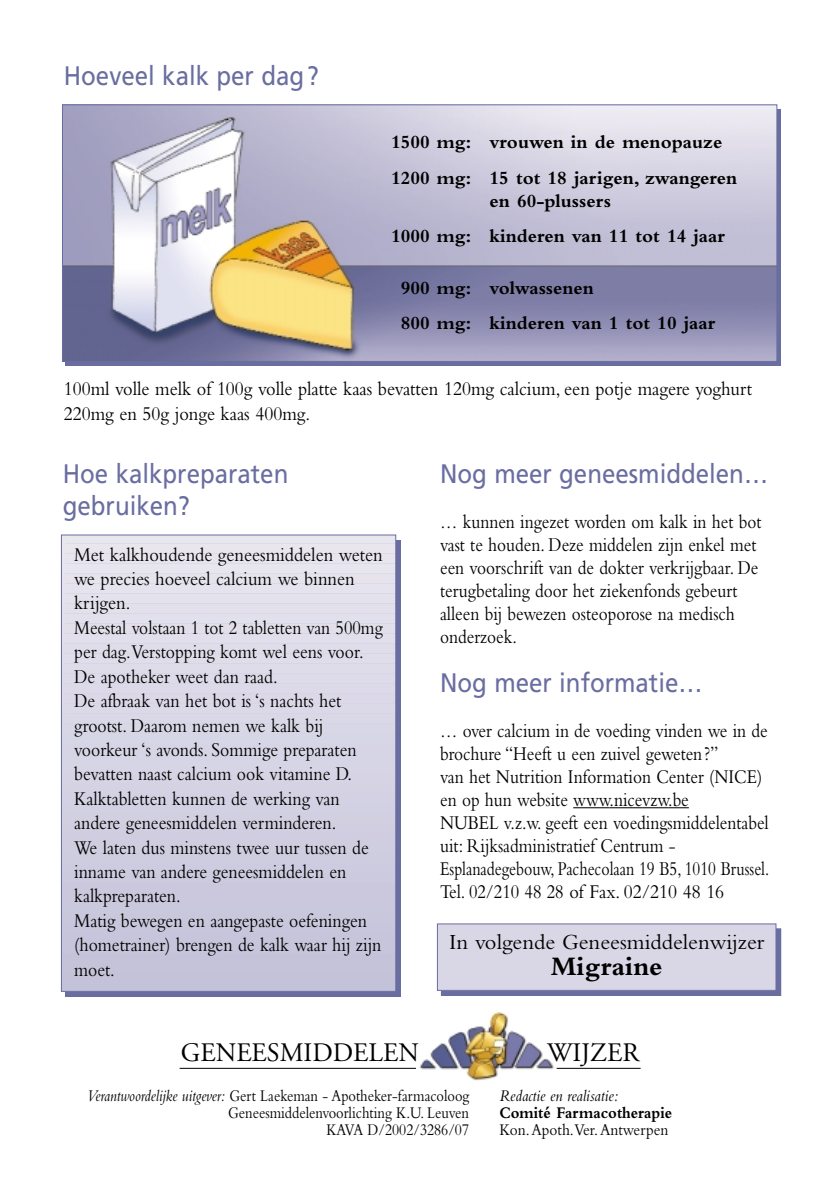
<style>
.page{position:relative;width:838px;height:1190px;background:#fff}
.page>*{position:absolute;margin:0;border:0;box-sizing:border-box;transform-origin:0 0}
.t1{font:700 27.8px "Bembo";color:#000}
.t2{font:26.8px/33px "Frutiger";color:#696da0;scale:.9 1}
.t3{font:26.6px "Adobe Garamond";color:#000}
.t4{font:22.4px "Bembo";color:#000}
.t5{font:20.4px/24.4px "Bembo";color:#000;scale:.9 1}
.t6{font:20.4px/23px "Bembo";color:#000;scale:.85 1}
.t7{font:700 19.4px/35.4px "Bembo";color:#000}
.t8{font:17px/17px "Bembo";color:#000;text-align:right;scale:.85 1}
.t9{font:17px "Bembo";color:#000;scale:.9 1}
.t10{font:italic 17px "Bembo";color:#000;scale:.9 1}
.t11{font:700 17px "Bembo";color:#000;scale:.9 1}
.s1{font-style:italic}
</style>
<div class="page">
<div style="left:441px;top:929px;width:340px;height:66px;background:#696da0"></div>
<div style="left:441px;top:928px;width:340px;height:68px;border:1px solid #696da0"></div>
<svg style="left:65px;top:540px;width:335px;height:456px;background:#c0bfd6"></svg>
<div style="left:61px;top:983px;width:335px;height:8px;background:#c3c2d8"></div>
<div style="left:61px;top:973px;width:335px;height:9px;background:#c4c2d8"></div>
<div style="left:61px;top:963px;width:335px;height:9px;background:#c5c3d8"></div>
<div style="left:61px;top:953px;width:335px;height:9px;background:#c5c3da"></div>
<div style="left:61px;top:943px;width:335px;height:9px;background:#c7c5db"></div>
<div style="left:61px;top:933px;width:335px;height:9px;background:#c7c5db"></div>
<div style="left:61px;top:924px;width:335px;height:8px;background:#c8c6dc"></div>
<div style="left:61px;top:914px;width:335px;height:8px;background:#c8c7dc"></div>
<div style="left:61px;top:904px;width:335px;height:8px;background:#cac8dd"></div>
<div style="left:61px;top:894px;width:335px;height:8px;background:#cbc8dd"></div>
<div style="left:61px;top:884px;width:335px;height:8px;background:#cbc8de"></div>
<div style="left:61px;top:874px;width:335px;height:9px;background:#cccade"></div>
<div style="left:61px;top:864px;width:335px;height:9px;background:#cdcbdf"></div>
<div style="left:61px;top:854px;width:335px;height:9px;background:#ceccdf"></div>
<div style="left:61px;top:844px;width:335px;height:9px;background:#cfcde0"></div>
<div style="left:61px;top:834px;width:335px;height:9px;background:#d0cde0"></div>
<div style="left:61px;top:824px;width:335px;height:9px;background:#d0cee0"></div>
<div style="left:61px;top:814px;width:335px;height:9px;background:#d1cfe0"></div>
<div style="left:61px;top:804px;width:335px;height:9px;background:#d2d1e3"></div>
<div style="left:61px;top:794px;width:335px;height:9px;background:#d3d1e3"></div>
<div style="left:61px;top:784px;width:335px;height:9px;background:#d4d2e3"></div>
<div style="left:61px;top:774px;width:335px;height:9px;background:#d5d3e4"></div>
<div style="left:61px;top:764px;width:335px;height:9px;background:#d6d4e5"></div>
<div style="left:61px;top:754px;width:335px;height:9px;background:#d6d5e5"></div>
<div style="left:61px;top:744px;width:335px;height:9px;background:#d7d5e5"></div>
<div style="left:61px;top:734px;width:335px;height:9px;background:#d7d6e6"></div>
<div style="left:61px;top:724px;width:335px;height:9px;background:#d8d7e6"></div>
<div style="left:61px;top:714px;width:335px;height:9px;background:#dad7e7"></div>
<div style="left:61px;top:704px;width:335px;height:9px;background:#dbd8e8"></div>
<div style="left:61px;top:694px;width:335px;height:9px;background:#dcd8e8"></div>
<div style="left:61px;top:684px;width:335px;height:9px;background:#dcdae8"></div>
<div style="left:61px;top:674px;width:335px;height:9px;background:#dddbe9"></div>
<div style="left:61px;top:664px;width:335px;height:9px;background:#dedce9"></div>
<div style="left:61px;top:654px;width:335px;height:9px;background:#dfddea"></div>
<div style="left:61px;top:644px;width:335px;height:9px;background:#e0ddea"></div>
<div style="left:61px;top:634px;width:335px;height:9px;background:#e0dfeb"></div>
<div style="left:61px;top:624px;width:335px;height:9px;background:#e2dfeb"></div>
<div style="left:61px;top:614px;width:335px;height:9px;background:#e2e0ec"></div>
<div style="left:61px;top:604px;width:335px;height:9px;background:#e3e0ec"></div>
<div style="left:61px;top:594px;width:335px;height:9px;background:#e4e2ed"></div>
<div style="left:61px;top:584px;width:335px;height:9px;background:#e5e3ed"></div>
<div style="left:61px;top:574px;width:335px;height:9px;background:#e6e3ed"></div>
<div style="left:61px;top:564px;width:335px;height:9px;background:#e7e5ee"></div>
<div style="left:61px;top:554px;width:335px;height:9px;background:#e8e5ee"></div>
<div style="left:61px;top:544px;width:335px;height:9px;background:#e9e6ee"></div>
<div style="left:61px;top:535px;width:335px;height:8px;background:#e9e7ee"></div>
<div style="left:61px;top:534px;width:335px;height:458px;border:1px solid #696da0"></div>
<div style="left:65px;top:110px;width:716px;height:256px;background:#696da0"></div>
<img style="left:419px;top:1011px;width:141px;height:70px">
<hr style="left:180px;top:1068px;width:236px;height:1px;background:#000">
<hr style="left:557px;top:1068px;width:84px;height:1px;background:#000">
<img style="left:64px;top:106px;width:711px;height:254px">
<div style="left:62px;top:104px;width:715px;height:258px;border:1px solid #696da0"></div>
<hr style="left:573px;top:807px;width:37px;height:1px;background:#000">
<hr style="left:610px;top:807px;width:32px;height:1px;background:#000">
<svg style="left:642px;top:807px;width:47px;height:1px"></svg>
<div style="left:437px;top:924px;width:339px;height:66px;background:#d9d7e6"></div>
<div style="left:437px;top:923px;width:339px;height:68px;border:1px solid #696da0"></div>
<h2 class="t2" style="left:64px;top:61px;width:285px">Hoeveel kalk per dag?</h2>
<p class="t7" style="left:391px;top:126px;width:348px">1500 mg: vrouwen in de menopauze<br>1200 mg: 15 tot 18 jarigen, zwangeren</p>
<p class="t7" style="left:391px;top:185px;width:336px;text-indent:98px">en 60-plussers<br>1000 mg: kinderen van 11 tot 14 jaar</p>
<p class="t7" style="left:401px;top:272px;width:316px">900 mg: volwassenen<br>800 mg: kinderen van 1 tot 10 jaar</p>
<p class="t5" style="left:64px;top:379px;width:766px">100ml volle melk of 100g volle platte kaas bevatten 120mg calcium, een potje magere yoghurt<br>220mg en 50g jonge kaas 400mg.</p>
<h2 class="t2" style="left:63px;top:459px;width:252px">Hoe kalkpreparaten gebruiken?</h2>
<p class="t5" style="left:74px;top:544px;width:344px">Met kalkhoudende geneesmiddelen weten we precies hoeveel calcium we binnen krijgen.<br>Meestal volstaan 1 tot 2 tabletten van 500mg per dag.Verstopping komt wel eens voor.<br>De apotheker weet dan raad.<br>De afbraak van het bot is ‘s nachts het grootst. Daarom nemen we kalk bij voorkeur ‘s avonds. Sommige preparaten bevatten naast calcium ook vitamine D.<br>Kalktabletten kunnen de werking van andere geneesmiddelen verminderen.<br>We laten dus minstens twee uur tussen de inname van andere geneesmiddelen en kalkpreparaten.<br>Matig bewegen en aangepaste oefeningen (hometrainer) brengen de kalk waar hij zijn moet.</p>
<h2 class="t2" style="left:440px;top:459px;width:366px">Nog meer geneesmiddelen…</h2>
<p class="t6" style="left:440px;top:512px;width:379px">… kunnen ingezet worden om kalk in het bot vast te houden. Deze middelen zijn enkel met een voorschrift van de dokter verkrijgbaar. De terugbetaling door het ziekenfonds gebeurt alleen bij bewezen osteoporose na medisch onderzoek.</p>
<h2 class="t2" style="left:440px;top:668px;width:293px">Nog meer informatie…</h2>
<p class="t6" style="left:440px;top:721px;width:389px">… over calcium in de voeding vinden we in de brochure “Heeft u een zuivel geweten?”<br>van het Nutrition Information Center (NICE) en op hun website www.nicevzw.be<br>NUBEL v.z.w. geeft een voedingsmiddelentabel uit: Rijksadministratief Centrum - Esplanadegebouw, Pachecolaan 19 B5, 1010 Brussel.<br>Tel. 02/210 48 28 of Fax. 02/210 48 16</p>
<p class="t4" style="left:449px;top:934px;width:317px">In volgende Geneesmiddelenwijzer</p>
<h1 class="t1" style="left:551px;top:956px;width:113px">Migraine</h1>
<h3 class="t3" style="left:181px;top:1042px;width:239px">GENEESMIDDELEN</h3>
<h3 class="t3" style="left:547px;top:1042px;width:93px">WIJZER</h3>
<p class="t8" style="left:87px;top:1089px;width:451px"><span class="s1">Verantwoordelijke uitgever:</span> Gert Laekeman - Apotheker-farmacoloog<br>Geneesmiddelenvoorlichting K.U. Leuven<br>KAVA D/2002/3286/07</p>
<p class="t10" style="left:500px;top:1089px;width:133px">Redactie en realisatie:</p>
<p class="t11" style="left:500px;top:1106px;width:193px">Comité Farmacotherapie</p>
<p class="t9" style="left:500px;top:1123px;width:189px">Kon.Apoth.Ver.Antwerpen</p>
</div>
